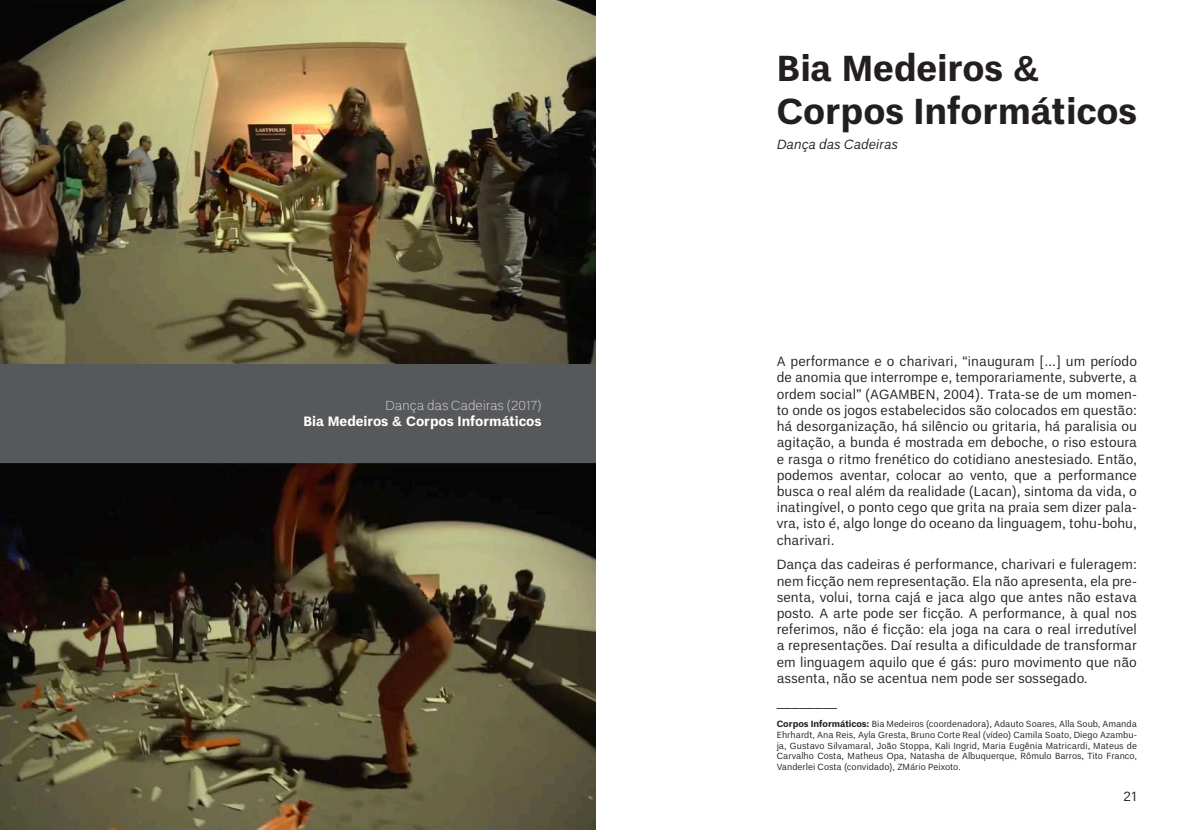
<style>
.page{position:relative;width:1191px;height:830px;background:#fff}
.page>*{position:absolute;margin:0;border:0;box-sizing:border-box;transform-origin:0 0}
.t1{font:700 36px/43.2px "Un B Pro";color:#231f20}
.t2{font:13.5px/16.2px "Un B Pro";color:#231f20;text-align:justify}
.t3{font:700 13.5px "Un B Pro";color:#fff}
.t4{font:300 13.5px "Un B Pro";color:#fff}
.t5{font:italic 13.5px "Un B Pro";color:#231f20}
.t6{font:9px/10.8px "Un B Pro";color:#231f20;text-align:justify}
.s1{font-weight:700}
</style>
<div class="page">
<img style="left:0;top:0;width:595px;height:364px">
<img style="left:0;top:463px;width:595px;height:366px">
<div style="left:0;top:364px;width:595px;height:99px;background:#57585a"></div>
<p class="t4" style="left:385px;top:397px;width:157px">Dança das Cadeiras (2017)</p>
<p class="t3" style="left:303px;top:413px;width:239px">Bia Medeiros &amp; Corpos Informáticos</p>
<h1 class="t1" style="left:776px;top:47px;width:362px">Bia Medeiros &amp;<br>Corpos Informáticos</h1>
<p class="t5" style="left:776px;top:136px;width:123px">Dança das Cadeiras</p>
<p class="t2" style="left:776px;top:353px;width:362px">A performance e o charivari, “inauguram [...] um período de anomia que interrompe e, temporariamente, subverte, a ordem social” (AGAMBEN, 2004). Trata-se de um momen&shy;to onde os jogos estabelecidos são colocados em questão: há desorganização, há silêncio ou gritaria, há paralisia ou agitação, a bunda é mostrada em deboche, o riso estoura e rasga o ritmo frenético do cotidiano anestesiado. Então, podemos aventar, colocar ao vento, que a performance busca o real além da realidade (Lacan), sintoma da vida, o inatingível, o ponto cego que grita na praia sem dizer pala&shy;vra, isto é, algo longe do oceano da linguagem, tohu-bohu, charivari.</p>
<p class="t2" style="left:776px;top:556px;width:362px">Dança das cadeiras é performance, charivari e fuleragem: nem ficção nem representação. Ela não apresenta, ela pre&shy;senta, volui, torna cajá e jaca algo que antes não estava posto. A arte pode ser ficção. A performance, à qual nos referimos, não é ficção: ela joga na cara o real irredutível a representações. Daí resulta a dificuldade de transformar em linguagem aquilo que é gás: puro movimento que não assenta, não se acentua nem pode ser sossegado.</p>
<p class="t6" style="left:776px;top:718px;width:362px"><span class="s1">Corpos Informáticos:</span> Bia Medeiros (coordenadora), Adauto Soares, Alla Soub, Amanda Ehrhardt, Ana Reis, Ayla Gresta, Bruno Corte Real (vídeo) Camila Soato, Diego Azambu&shy;ja, Gustavo Silvamaral, João Stoppa, Kali Ingrid, Maria Eugênia Matricardi, Mateus de Carvalho Costa, Matheus Opa, Natasha de Albuquerque, Rômulo Barros, Tito Franco, Vanderlei Costa (convidado), ZMário Peixoto.</p>
<p class="t2" style="left:1123px;top:787px;width:15px">21</p>
</div>
